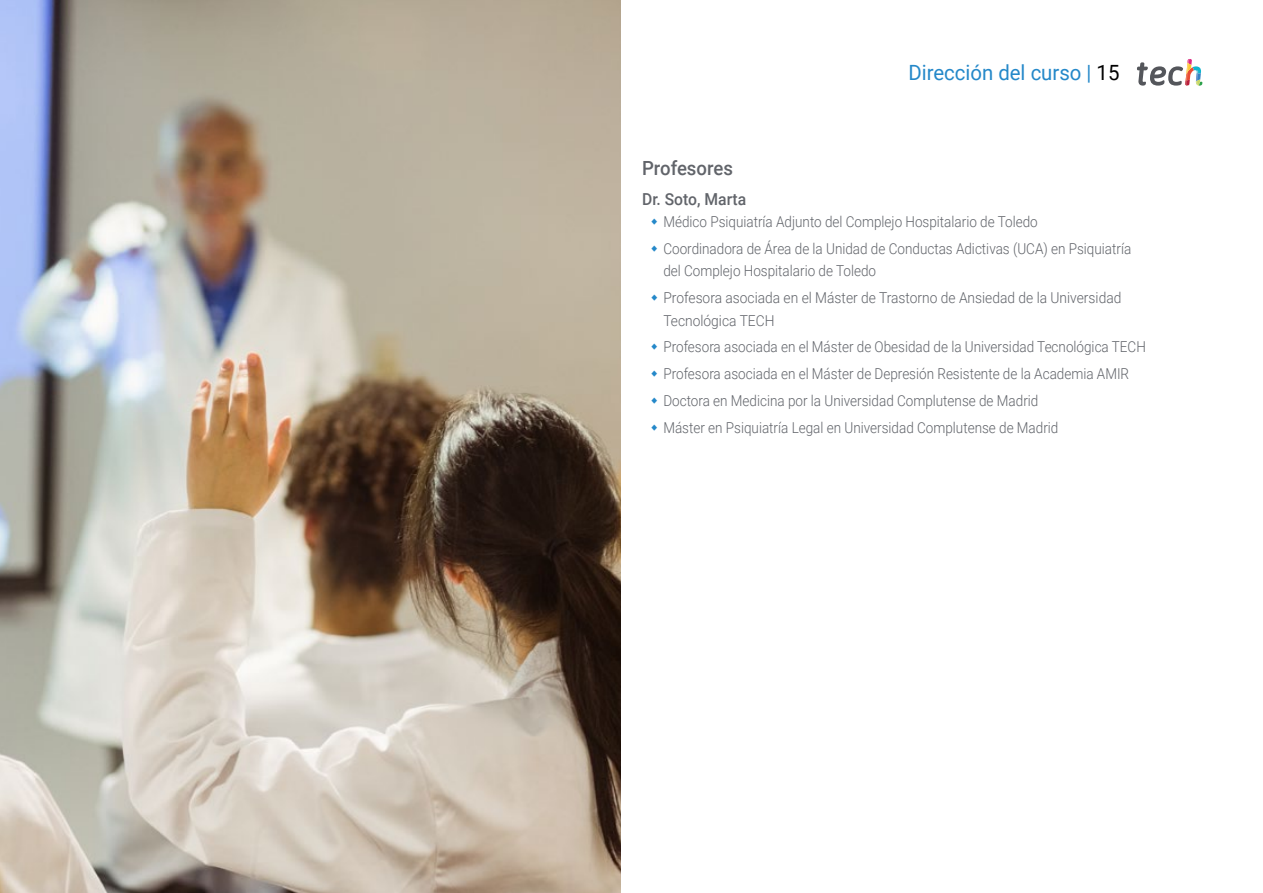
<style>
.page{position:relative;width:1263px;height:893px;background:#fff}
.page>*{position:absolute;margin:0;border:0;box-sizing:border-box;transform-origin:0 0}
.t1{font:21px "Roboto";color:#2488c9}
.t2{font:500 19.5px "Roboto";color:#61646a;scale:.95 1}
.t3{font:500 16.5px "Roboto";color:#61646a;scale:.95 1}
.t4{font:300 15px/26.7px "Roboto";color:#61646a;scale:.92 1}
.t5{font:300 15px/26.7px "Roboto";color:#61646a;scale:.9 1}
.s1{color:#000}
</style>
<div class="page">
<svg style="left:1137px;top:59px;width:65px;height:27px"></svg>
<img style="left:0;top:0;width:621px;height:893px">
<h1 class="t1" style="left:908px;top:57px;width:213px">Dirección del curso | <span class="s1">15</span></h1>
<h2 class="t2" style="left:642px;top:155px;width:97px">Profesores</h2>
<p class="t3" style="left:642px;top:187px;width:111px">Dr. Soto, Marta</p>
<p class="t5" style="left:663px;top:208px;width:521px">Médico Psiquiatría Adjunto del Complejo Hospitalario de Toledo<br>Coordinadora de Área de la Unidad de Conductas Adictivas (UCA) en Psiquiatría</p>
<p class="t5" style="left:663px;top:257px;width:510px">del Complejo Hospitalario de Toledo<br>Profesora asociada en el Máster de Trastorno de Ansiedad de la Universidad</p>
<p class="t4" style="left:663px;top:306px;width:526px">Tecnológica TECH<br>Profesora asociada en el Máster de Obesidad de la Universidad Tecnológica TECH Profesora asociada en el Máster de Depresión Resistente de la Academia AMIR Doctora en Medicina por la Universidad Complutense de Madrid<br>Máster en Psiquiatría Legal en Universidad Complutense de Madrid</p>
</div>
